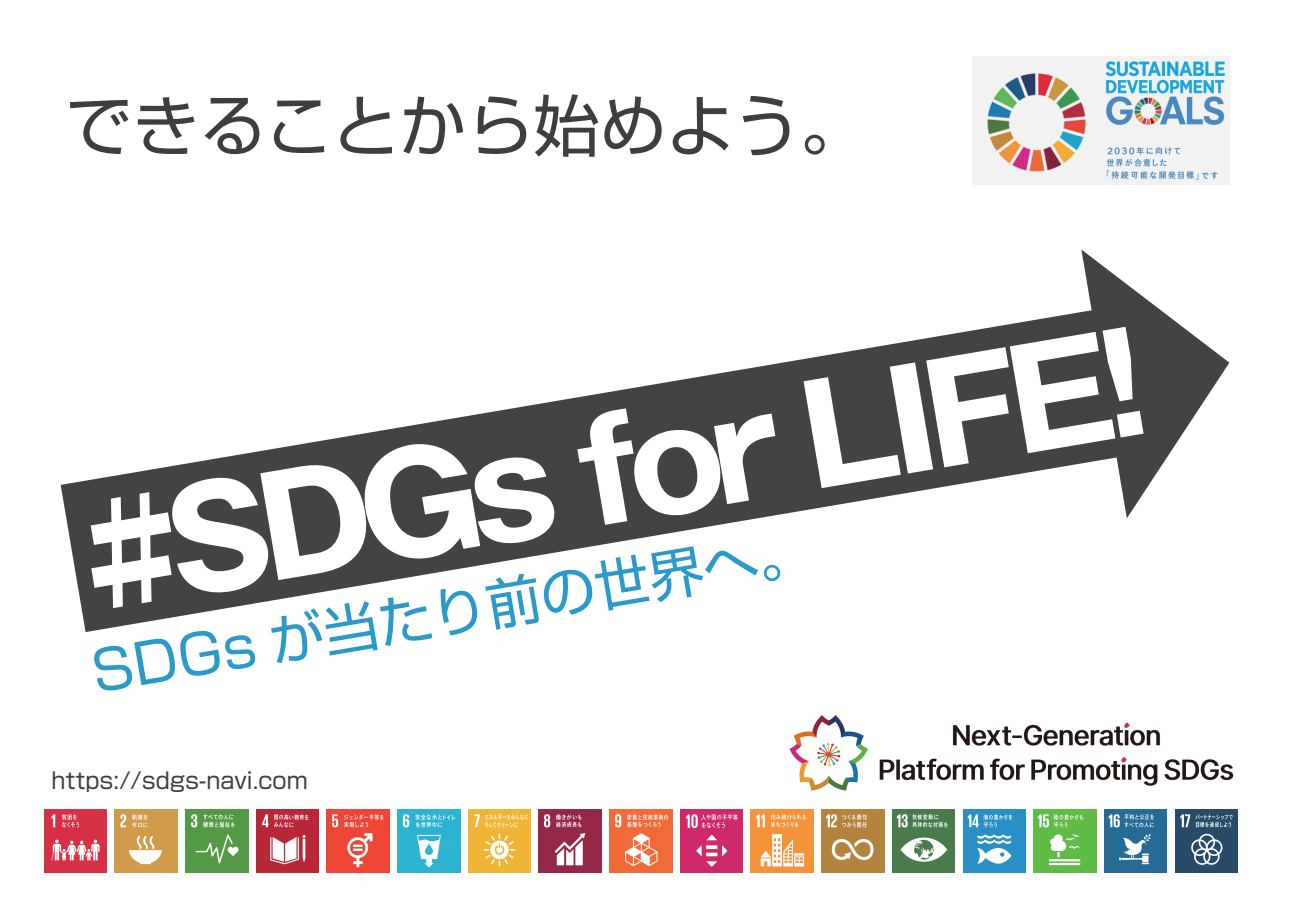
<style>
.page{position:relative;width:1289px;height:919px;background:#fff}
.page>*{position:absolute;margin:0;border:0;box-sizing:border-box;transform-origin:0 0}
.t1{font:700 137.4px "Gothic MB101 Pro";color:#fff}
.t2{font:66.75px "Shin Go Pro";color:#3d3e3e}
.t3{font:54.9px "Shin Go Pro";color:#299aca}
.t4{font:22.35px "Shin Go Pro";color:#3d3e3e}
</style>
<div class="page">
<svg style="left:61px;top:249px;width:1168px;height:383px"></svg>
<img style="left:789px;top:715px;width:445px;height:98px">
<img style="left:256px;top:809px;width:63px;height:63px">
<img style="left:327px;top:809px;width:62px;height:63px">
<img style="left:397px;top:809px;width:63px;height:63px">
<img style="left:468px;top:809px;width:63px;height:63px">
<img style="left:539px;top:809px;width:62px;height:63px">
<img style="left:609px;top:809px;width:63px;height:63px">
<img style="left:680px;top:809px;width:62px;height:63px">
<img style="left:751px;top:809px;width:62px;height:63px">
<img style="left:821px;top:809px;width:63px;height:63px">
<img style="left:892px;top:809px;width:62px;height:63px">
<img style="left:963px;top:809px;width:62px;height:63px">
<img style="left:1033px;top:809px;width:63px;height:63px">
<img style="left:1104px;top:809px;width:62px;height:63px">
<img style="left:1174px;top:809px;width:63px;height:63px">
<img style="left:972px;top:56px;width:257px;height:128px">
<img style="left:44px;top:809px;width:63px;height:63px">
<img style="left:115px;top:809px;width:62px;height:63px">
<img style="left:185px;top:809px;width:63px;height:63px">
<h2 class="t2" style="left:66px;top:71px;width:802px">できることから始めよう。</h2>
<h1 class="t1" style="left:66px;top:451px;width:1076px;rotate:-10deg">#SDGs for LIFE!</h1>
<h3 class="t3" style="left:85px;top:630px;width:731px;rotate:-10deg">SDGs が当たり前の世界へ。</h3>
<p class="t4" style="left:51px;top:762px;width:258px">https://sdgs-navi.com</p>
</div>
